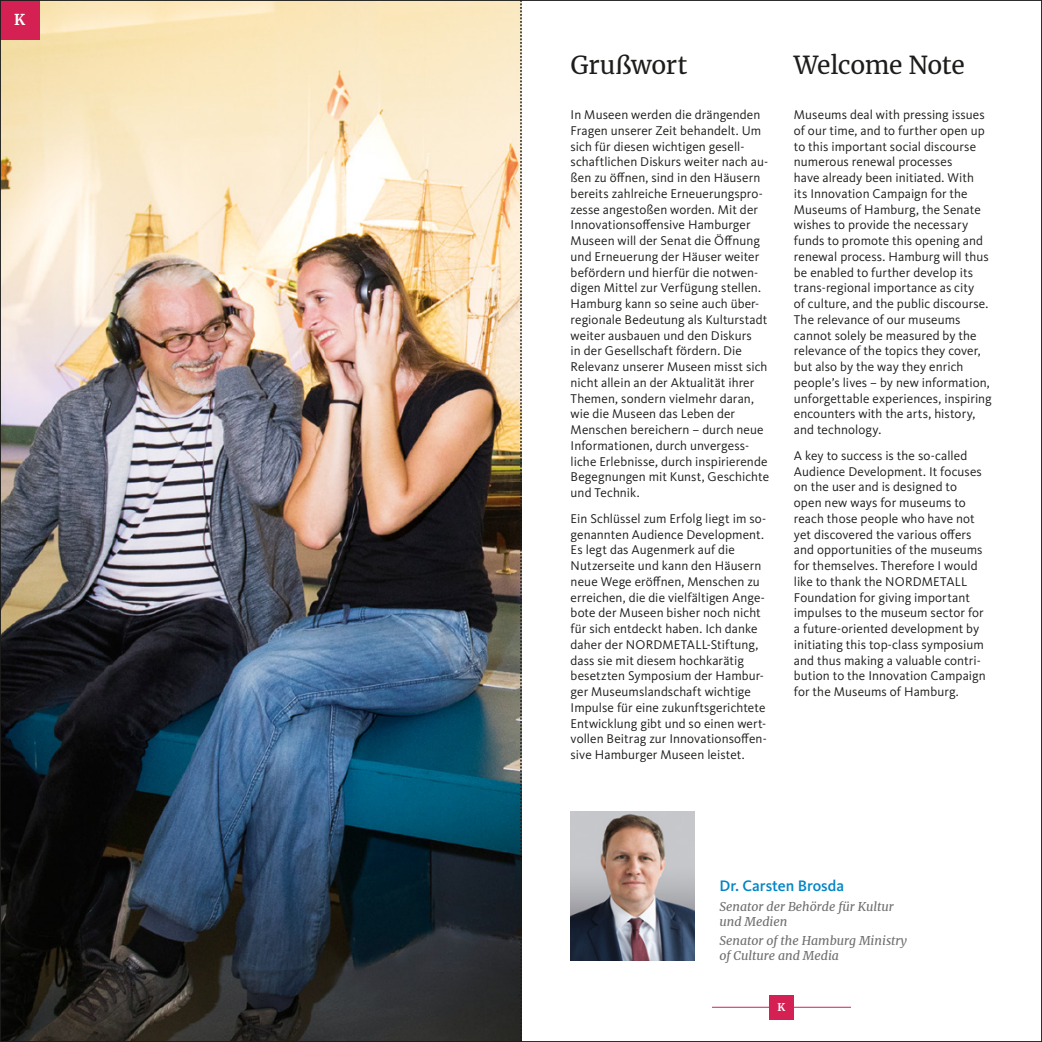
<style>
.page{position:relative;width:1042px;height:1042px;background:#fff}
.page>*{position:absolute;margin:0;border:0;box-sizing:border-box;transform-origin:0 0}
.t1{font:24.5px "Merriweather";letter-spacing:-.01em;color:#1d1d1b}
.t2{font:500 15.75px "Kievit OT";color:#0085c6}
.t3{font:700 14.88px "Merriweather";color:#fff}
.t4{font:13.12px/15.8px "Kievit Pro";letter-spacing:.005em;color:#1d1d1b}
.t5{font:italic 12.25px/14.7px "Merriweather";color:#706f6f}
.t6{font:700 10.5px "Merriweather";color:#fff}
</style>
<div class="page">
<hr style="left:712px;top:1007px;width:139px;height:1px;background:#d52053">
<div style="left:769px;top:995px;width:25px;height:24px;background:#d52053"></div>
<img style="left:2px;top:2px;width:519px;height:1038px">
<div style="left:0;top:0;width:40px;height:40px;background:#d52053"></div>
<img style="left:570px;top:811px;width:124px;height:149px">
<svg style="left:521px;top:0;width:1px;height:1042px"></svg>
<p class="t3" style="left:14px;top:9px;width:13px">K</p>
<h1 class="t1" style="left:570px;top:48px;width:118px">Grußwort</h1>
<p class="t4" style="left:570px;top:107px;width:200px">In Museen werden die drängenden Fragen unserer Zeit behandelt. Um sich für diesen wichtigen gesell&shy;schaftlichen Diskurs weiter nach au&shy;ßen zu öffnen, sind in den Häusern bereits zahlreiche Erneuerungspro&shy;zesse angestoßen worden. Mit der Innovationsoffensive Hamburger Museen will der Senat die Öffnung und Erneuerung der Häuser weiter befördern und hierfür die notwen&shy;digen Mittel zur Verfügung stellen.<br>Hamburg kann so seine auch über&shy;regionale Bedeutung als Kulturstadt weiter ausbauen und den Diskurs<br>in der Gesellschaft fördern. Die Relevanz unserer Museen misst sich nicht allein an der Aktualität ihrer Themen, sondern vielmehr daran, wie die Museen das Leben der Menschen bereichern – durch neue Informationen, durch unvergess&shy;liche Erlebnisse, durch inspirierende Begegnungen mit Kunst, Geschichte und Technik.</p>
<p class="t4" style="left:570px;top:510px;width:198px">Ein Schlüssel zum Erfolg liegt im so&shy;genannten Audience Development.<br>Es legt das Augenmerk auf die Nutzerseite und kann den Häusern neue Wege eröffnen, Menschen zu erreichen, die die vielfältigen Ange&shy;bote der Museen bisher noch nicht für sich entdeckt haben. Ich danke daher der NORDMETALL-Stiftung, dass sie mit diesem hochkarätig besetzten Symposium der Hambur&shy;ger Museumslandschaft wichtige Impulse für eine zukunftsgerichtete Entwicklung gibt und so einen wert&shy;vollen Beitrag zur Innovationsoffen&shy;sive Hamburger Museen leistet.</p>
<h1 class="t1" style="left:794px;top:48px;width:173px">Welcome Note</h1>
<p class="t4" style="left:794px;top:107px;width:199px">Museums deal with pressing issues of our time, and to further open up to this important social discourse numerous renewal processes<br>have already been initiated. With<br>its Innovation Campaign for the<br>Museums of Hamburg, the Senate wishes to provide the necessary funds to promote this opening and renewal process. Hamburg will thus be enabled to further develop its trans-regional importance as city<br>of culture, and the public discourse.<br>The relevance of our museums cannot solely be measured by the relevance of the topics they cover, but also by the way they enrich people’s lives – by new information, unforgettable experiences, inspiring encounters with the arts, history, and technology.</p>
<p class="t4" style="left:794px;top:447px;width:193px">A key to success is the so-called<br>Audience Development. It focuses on the user and is designed to open new ways for museums to reach those people who have not yet discovered the various offers and opportunities of the museums for themselves. Therefore I would like to thank the NORDMETALL<br>Foundation for giving important impulses to the museum sector for a future-oriented development by initiating this top-class symposium and thus making a valuable contri&shy;bution to the Innovation Campaign for the Museums of Hamburg.</p>
<p class="t2" style="left:719px;top:877px;width:126px">Dr. Carsten Brosda</p>
<p class="t5" style="left:719px;top:899px;width:176px">Senator der Behörde für Kultur und Medien</p>
<p class="t5" style="left:719px;top:933px;width:189px">Senator of the Hamburg Ministry of Culture and Media</p>
<p class="t6" style="left:777px;top:1000px;width:9px">K</p>
</div>
